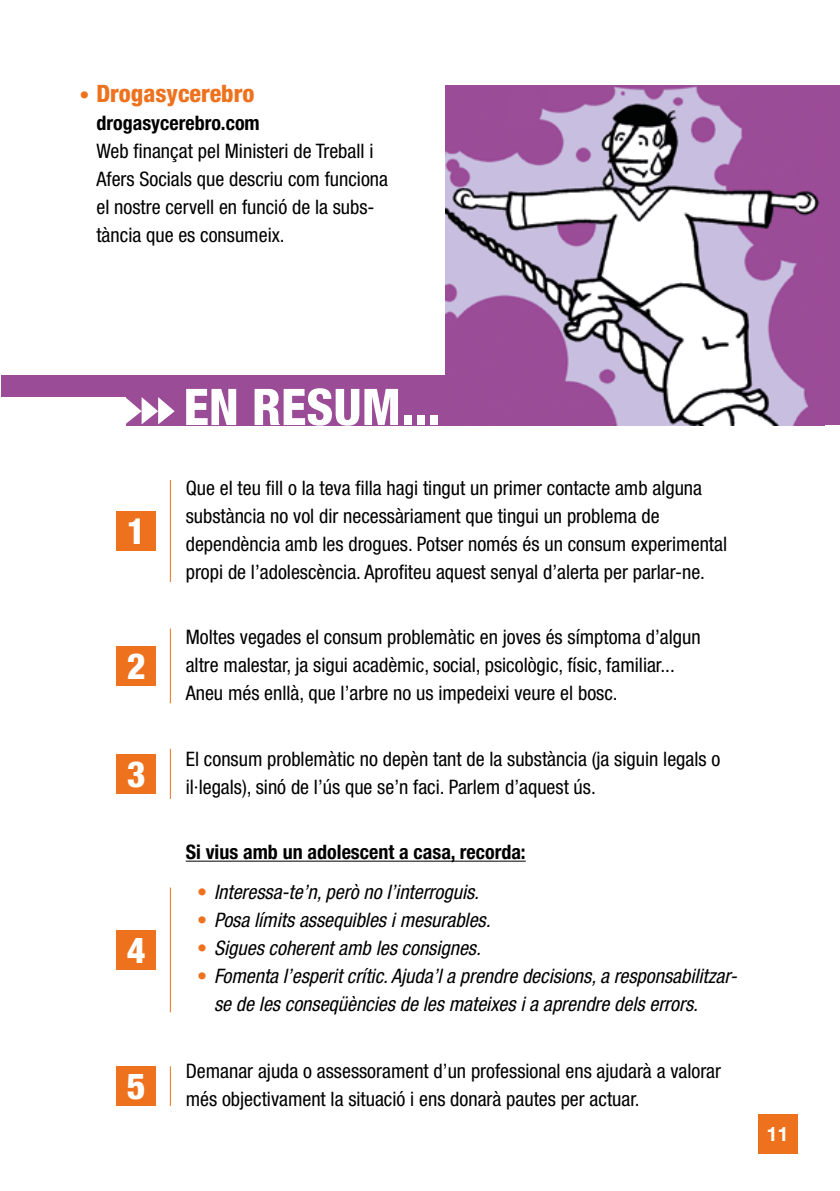
<style>
.page{position:relative;width:840px;height:1191px;background:#fff}
.page>*{position:absolute;margin:0;border:0;box-sizing:border-box;transform-origin:0 0}
.t1{font:800 condensed 50.6px "Helvetica Neue LT Std";color:#fff}
.t2{font:800 condensed 36px "Helvetica Neue LT Std";color:#fff}
.t3{font:800 condensed 24px "Helvetica Neue LT Std";color:#ee721e}
.t4{font:condensed 20px/28px "Helvetica Neue LT Std";color:#000}
.t5{font:italic condensed 20px/28px "Helvetica Neue LT Std";color:#000}
.t6{font:700 condensed 20px "Helvetica Neue LT Std";color:#000}
.t7{font:700 20px "Helvetica Neue LT Std";color:#fff}
.s1{font-weight:400;font-size:20px}
.s2{font-style:normal;color:#ee721e}
</style>
<div class="page">
<div style="left:757px;top:1114px;width:40px;height:40px;background:#ee721e"></div>
<div style="left:1px;top:375px;width:484px;height:50px;background:#9b4c97"></div>
<div style="left:445px;top:85px;width:394px;height:340px;background:#9b4c97"></div>
<img style="left:445px;top:86px;width:375px;height:339px">
<hr style="left:186px;top:860px;width:339px;height:1px;background:#000">
<div style="left:0;top:397px;width:125px;height:52px;background:#fff"></div>
<svg style="left:125px;top:397px;width:49px;height:27px"></svg>
<div style="left:116px;top:511px;width:40px;height:40px;background:#ee721e"></div>
<div style="left:116px;top:646px;width:40px;height:40px;background:#ee721e"></div>
<div style="left:116px;top:754px;width:40px;height:39px;background:#ee721e"></div>
<div style="left:116px;top:930px;width:40px;height:39px;background:#ee721e"></div>
<div style="left:116px;top:1066px;width:40px;height:40px;background:#ee721e"></div>
<hr style="left:170px;top:480px;width:1px;height:102px;background:#ee721e">
<hr style="left:170px;top:628px;width:1px;height:75px;background:#ee721e">
<hr style="left:170px;top:749px;width:1px;height:50px;background:#ee721e">
<hr style="left:170px;top:887px;width:1px;height:125px;background:#ee721e">
<hr style="left:170px;top:1066px;width:1px;height:40px;background:#ee721e">
<p class="t3" style="left:79px;top:79px;width:176px"><span class="s1">•</span> Drogasycerebro</p>
<p class="t6" style="left:96px;top:111px;width:165px">drogasycerebro.com</p>
<p class="t4" style="left:96px;top:137px;width:293px">Web finançat pel Ministeri de Treball i Afers Socials que descriu com funciona el nostre cervell en funció de la subs&shy;tància que es consumeix.</p>
<h2 class="t2" style="left:127px;top:509px;width:20px">1</h2>
<h2 class="t2" style="left:127px;top:643px;width:20px">2</h2>
<h2 class="t2" style="left:127px;top:751px;width:20px">3</h2>
<h2 class="t2" style="left:127px;top:927px;width:20px">4</h2>
<h2 class="t2" style="left:127px;top:1063px;width:20px">5</h2>
<h1 class="t1" style="left:183px;top:376px;width:258px">EN RESUM...</h1>
<p class="t4" style="left:186px;top:474px;width:542px">Que el teu fill o la teva filla hagi tingut un primer contacte amb alguna substància no vol dir necessàriament que tingui un problema de dependència amb les drogues. Potser només és un consum experimental propi de l’adolescència. Aprofiteu aquest senyal d’alerta per parlar-ne.</p>
<p class="t4" style="left:186px;top:623px;width:516px">Moltes vegades el consum problemàtic en joves és símptoma d’algun altre malestar, ja sigui acadèmic, social, psicològic, físic, familiar...<br>Aneu més enllà, que l’arbre no us impedeixi veure el bosc.</p>
<p class="t4" style="left:186px;top:744px;width:535px">El consum problemàtic no depèn tant de la substància (ja siguin legals o il·legals), sinó de l’ús que se’n faci. Parlem d’aquest ús.</p>
<p class="t6" style="left:186px;top:840px;width:341px">Si vius amb un adolescent a casa, recorda:</p>
<p class="t5" style="left:197px;top:878px;width:283px"><span class="s2">•</span> Interessa-te’n, però no l’interroguis.</p>
<p class="t5" style="left:197px;top:906px;width:295px"><span class="s2">•</span> Posa límits assequibles i mesurables.</p>
<p class="t5" style="left:197px;top:934px;width:285px"><span class="s2">•</span> Sigues coherent amb les consignes.</p>
<p class="t5" style="left:214px;top:962px;width:524px;text-indent:-17px"><span class="s2">•</span> Fomenta l’esperit crític. Ajuda’l a prendre decisions, a responsabilitzar&shy;se de les conseqüències de les mateixes i a aprendre dels errors.</p>
<p class="t4" style="left:186px;top:1056px;width:536px">Demanar ajuda o assessorament d’un professional ens ajudarà a valorar més objectivament la situació i ens donarà pautes per actuar.</p>
<p class="t7" style="left:765px;top:1121px;width:24px">11</p>
</div>
